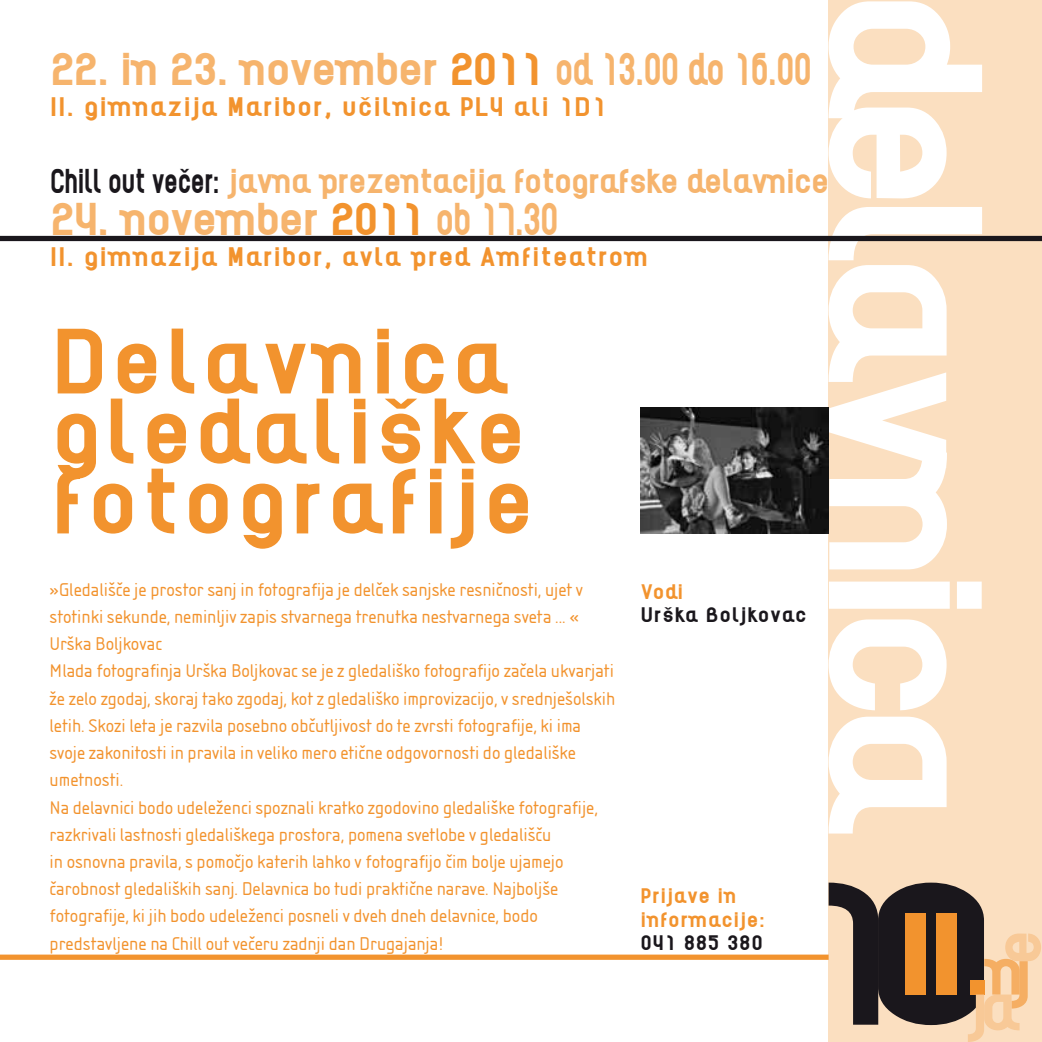
<style>
.page{position:relative;width:1042px;height:1042px;background:#fff}
.page>*{position:absolute;margin:0;border:0;box-sizing:border-box;transform-origin:0 0}
.t1{font:198.45px "XA Ikelso Bisbold";letter-spacing:-.145em;color:#fff}
.t2{font:84px/70px "XA Ikelso Bisbold";letter-spacing:-.005em;color:#f2932e}
.t3{font:42px "XA Ikelso Bisbold";letter-spacing:-.08em;color:#f6b46d}
.t4{font:31.5px "XA Ikelso Bisbold";letter-spacing:-.08em;color:#f6b46d;scale:.96 1}
.t5{font:24.5px "XA Ikelso Bisbold";letter-spacing:-.005em;color:#f2932e}
.t6{font:19.25px/27.1px "Isonorm DOT";color:#f2932e}
.t7{font:19.25px/23.1px "XA Ikelso Bisbold";letter-spacing:-.015em;color:#f2932e}
.t8{font:19.25px "XA Ikelso Bisbold";letter-spacing:-.005em;color:#1a171c}
.s1{color:#f2932e}
.s2{color:#1a171c}
</style>
<div class="page">
<div style="left:828px;top:0;width:214px;height:1042px;background:#fbdfc0"></div>
<svg style="left:828px;top:882px;width:213px;height:160px"></svg>
<div style="left:0;top:954px;width:828px;height:6px;background:#f2932e"></div>
<div style="left:0;top:236px;width:1042px;height:5px;background:#1a171c"></div>
<img style="left:640px;top:408px;width:188px;height:125px">
<h1 class="t1" style="left:1013px;top:-15px;width:856px;rotate:90deg">delavnica</h1>
<h3 class="t3" style="left:50px;top:46px;width:764px">22. in 23. november <span class="s1">2011</span> od 13.00 do 16.00</h3>
<p class="t5" style="left:50px;top:94px;width:559px">II. gimnazija Maribor, učilnica PL4 ali 1D1</p>
<h3 class="t4" style="left:50px;top:163px;width:814px"><span class="s2">Chill out večer:</span> javna prezentacija fotografske delavnice</h3>
<h3 class="t3" style="left:50px;top:196px;width:511px">24. november <span class="s1">2011</span> ob 17.30</h3>
<p class="t5" style="left:50px;top:243px;width:601px">II. gimnazija Maribor, avla pred Amfiteatrom</p>
<h2 class="t2" style="left:50px;top:329px;width:488px">Delavnica gledališke fotografije</h2>
<p class="t6" style="left:50px;top:576px;width:567px">»Gledališče je prostor sanj in fotografija je delček sanjske resničnosti, ujet v stotinki sekunde, neminljiv zapis stvarnega trenutka nestvarnega sveta ... « Urška Boljkovac<br>Mlada fotografinja Urška Boljkovac se je z gledališko fotografijo začela ukvarjati že zelo zgodaj, skoraj tako zgodaj, kot z gledališko improvizacijo, v srednješolskih letih. Skozi leta je razvila posebno občutljivost do te zvrsti fotografije, ki ima svoje zakonitosti in pravila in veliko mero etične odgovornosti do gledališke umetnosti.<br>Na delavnici bodo udeleženci spoznali kratko zgodovino gledališke fotografije, razkrivali lastnosti gledališkega prostora, pomena svetlobe v gledališču<br>in osnovna pravila, s pomočjo katerih lahko v fotografijo čim bolje ujamejo čarobnost gledaliških sanj. Delavnica bo tudi praktične narave. Najboljše fotografije, ki jih bodo udeleženci posneli v dveh dneh delavnice, bodo predstavljene na Chill out večeru zadnji dan Drugajanja!</p>
<p class="t7" style="left:640px;top:581px;width:45px">Vodi</p>
<p class="t8" style="left:640px;top:604px;width:169px">Urška Boljkovac</p>
<p class="t7" style="left:640px;top:885px;width:126px">Prijave in informacije:</p>
<p class="t8" style="left:640px;top:931px;width:125px">041 885 380</p>
</div>
